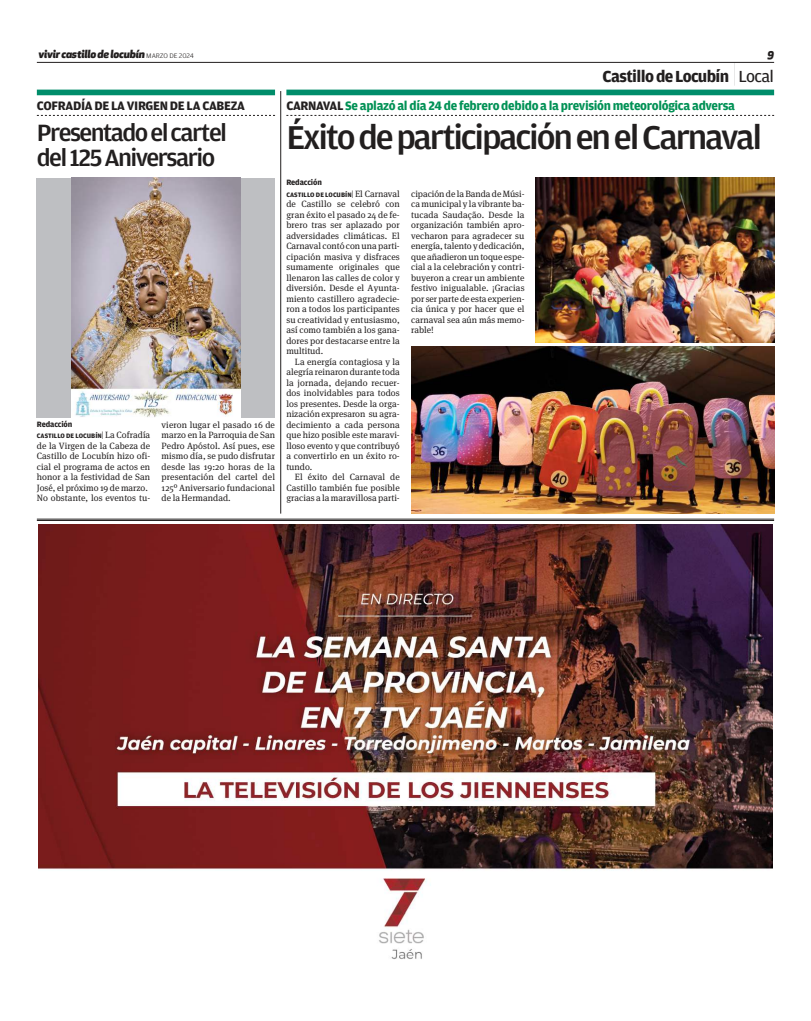
<style>
.page{position:relative;width:811px;height:1021px;background:#fff}
.page>*{position:absolute;margin:0;border:0;box-sizing:border-box;transform-origin:0 0}
.t1{font:500 35px "Amplitude";letter-spacing:-.06em;color:#221f1f;scale:1.05 1}
.t2{font:500 25px/25px "Amplitude";letter-spacing:-.06em;color:#221f1f;scale:1.05 1}
.t3{font:700 17px "Amplitude";letter-spacing:-.035em;color:#221f1f}
.t4{font:700 13px "Amplitude";letter-spacing:-.025em;color:#009155}
.t5{font:700 13px "Amplitude";letter-spacing:-.025em;color:#221f1f}
.t6{font:italic 800 11px "Apex New";letter-spacing:-.01em;color:#221f1f}
.t7{font:9.1px/10.5px "Meta Serif OT";letter-spacing:.005em;color:#221f1f;text-align:justify}
.t8{font:700 8.2px "Amplitude";letter-spacing:-.01em;color:#221f1f}
.t9{font:700 6.8px "Amplitude";letter-spacing:.005em;color:#221f1f}
.s1{font-family:"Amplitude";font-weight:300;font-style:normal;font-size:7px}
.s2{font-family:"Apex New";font-weight:100;font-size:23px}
.s3{font-weight:400}
.s4{color:#221f1f}
.s5{font-weight:300;font-size:9.1px}
.s6{font-family:"Meta Serif OT";font-weight:400;font-size:9.1px}
</style>
<div class="page">
<hr style="left:37px;top:62px;width:737px;height:1px;background:#221f1f">
<div style="left:37px;top:90px;width:238px;height:5px;background:#008d6a"></div>
<svg style="left:37px;top:115px;width:238px;height:1px"></svg>
<div style="left:37px;top:178px;width:238px;height:239px;background:#bebfc2"></div>
<img style="left:71px;top:178px;width:170px;height:239px">
<hr style="left:37px;top:519px;width:737px;height:1px;background:#221f1f">
<hr style="left:37px;top:520px;width:737px;height:1px;background:#221f1f">
<img style="left:39px;top:524px;width:733px;height:435px">
<div style="left:286px;top:90px;width:488px;height:5px;background:#008d6a"></div>
<svg style="left:286px;top:115px;width:488px;height:1px"></svg>
<img style="left:536px;top:178px;width:238px;height:164px">
<img style="left:411px;top:346px;width:363px;height:167px">
<hr style="left:280px;top:91px;width:1px;height:422px;background:#221f1f">
<p class="t6" style="left:38px;top:50px;width:157px">vivir castillo delocubín <span class="s1">MARZO DE 2024</span></p>
<p class="t6" style="left:767px;top:50px;width:8px">9</p>
<h3 class="t3" style="left:602px;top:67px;width:173px">CastillodeLocubín <span class="s2">|</span> <span class="s3">Local</span></h3>
<h2 class="t2" style="left:37px;top:120px;width:183px">Presentadoelcartel del125Aniversario</h2>
<h3 class="t5" style="left:37px;top:98px;width:209px">COFRADÍA DE LA VIRGEN DE LA CABEZA</h3>
<h3 class="t4" style="left:286px;top:98px;width:450px"><span class="s4">CARNAVAL</span> Se aplazó al día 24 de febrero debido a la previsión meteorológica adversa</h3>
<h1 class="t1" style="left:286px;top:118px;width:454px">ÉxitodeparticipaciónenelCarnaval</h1>
<p class="t8" style="left:286px;top:178px;width:37px">Redacción</p>
<p class="t9" style="left:286px;top:191px;width:115px">CASTILLO DE LOCUBÍN<span class="s5">|</span> <span class="s6">El Carnaval</span></p>
<p class="t7" style="left:286px;top:199px;width:115px">de Castillo se celebró con gran éxito el pasado 24 de fe&shy;brero tras ser aplazado por adversidades climáticas. El Carnaval contó con una parti&shy;cipación masiva y disfraces sumamente originales que llenaron las calles de color y diversión. Desde el Ayunta&shy;miento castillero agradecie&shy;ron a todos los participantes su creatividad y entusiasmo, así como también a los gana&shy;dores por destacarse entre la multitud.</p>
<p class="t7" style="left:286px;top:357px;width:115px;text-indent:9px">La energía contagiosa y la alegría reinaron durante toda la jornada, dejando recuer&shy;dos inolvidables para todos los presentes. Desde la orga&shy;nización expresaron su agra&shy;decimiento a cada persona que hizo posible este maravi&shy;lloso evento y que contribuyó a convertirlo en un éxito ro&shy;tundo.</p>
<p class="t7" style="left:286px;top:472px;width:115px;text-indent:9px">El éxito del Carnaval de Castillo también fue posible gracias a la maravillosa parti-</p>
<p class="t7" style="left:411px;top:189px;width:115px">cipación dela Banda de Músi&shy;ca municipal y la vibrante ba&shy;tucada Saudação. Desde la organización también apro&shy;vecharon para agradecer su energía, talento y dedicación, que añadieron un toque espe&shy;cial a la celebración y contri&shy;buyeron a crear un ambiente festivo inigualable. ¡Gracias por ser parte de esta experien&shy;cia única y por hacer que el carnaval sea aún más memo&shy;rable!</p>
<p class="t8" style="left:37px;top:419px;width:37px">Redacción</p>
<p class="t9" style="left:37px;top:432px;width:115px">CASTILLO DE LOCUBÍN<span class="s5">|</span> <span class="s6">La Cofradía</span></p>
<p class="t7" style="left:37px;top:441px;width:115px;text-align:left">de la Virgen de la Cabeza de<br>Castillo de Locubín hizo ofi&shy;cial el programa de actos en honor a la festividad de San<br>José, el próximo 19 de marzo.<br>No obstante, los eventos tu-</p>
<p class="t7" style="left:162px;top:420px;width:115px">vieron lugar el pasado 16 de marzo en la Parroquia de San Pedro Apóstol. Así pues, ese mismo día, se pudo disfrutar desde las 19:20 horas de la presentación del cartel del 125º Aniversario fundacional de la Hermandad.</p>
</div>
